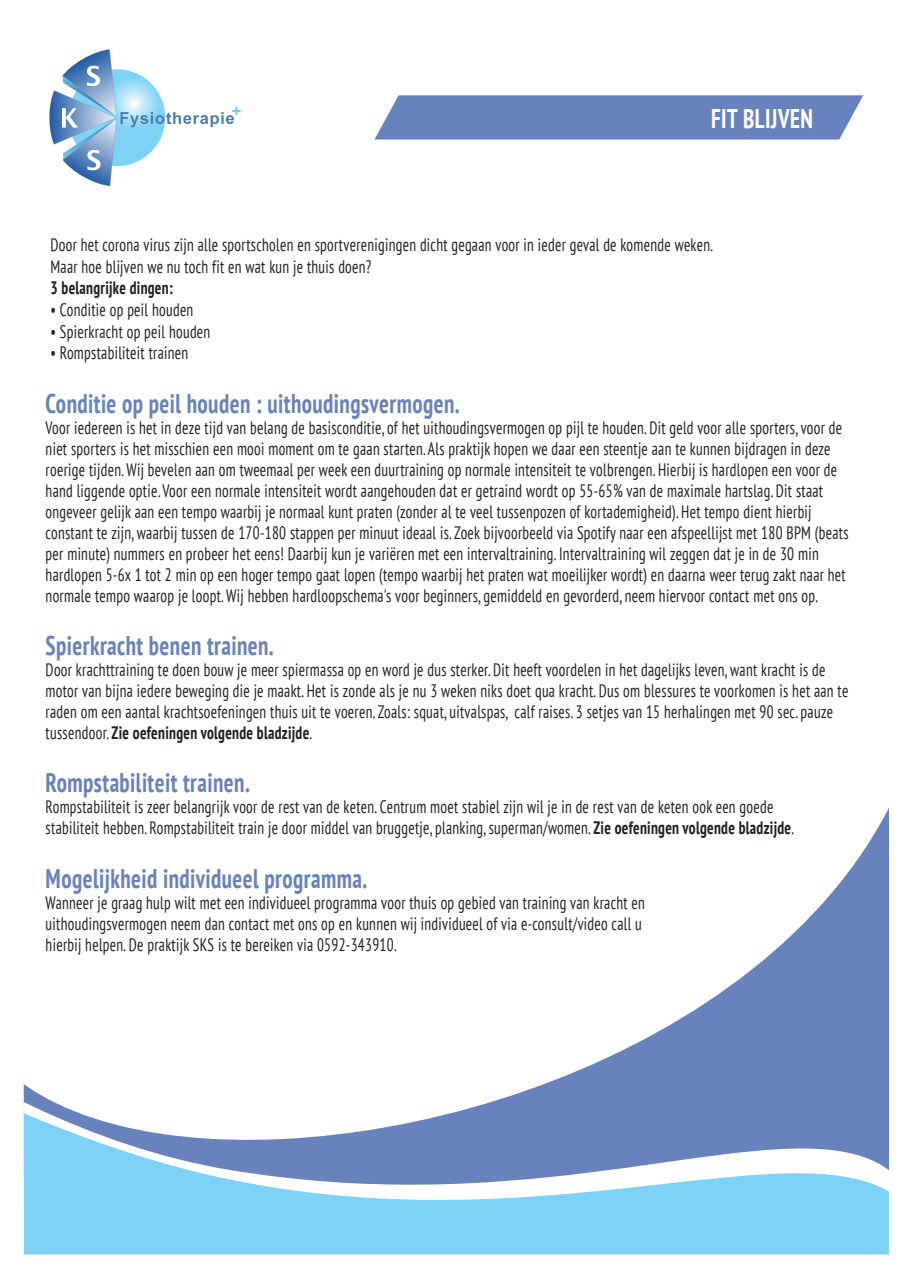
<style>
.page{position:relative;width:910px;height:1280px;background:#fff}
.page>*{position:absolute;margin:0;border:0;box-sizing:border-box;transform-origin:0 0}
.t1{font:700 condensed 27px "PT Sans";letter-spacing:.02em;color:#6882bd;scale:.85 1}
.t2{font:700 condensed 27px "PT Sans";letter-spacing:.02em;color:#fff;scale:.85 1}
.t3{font:condensed 18px/21px "PT Sans";letter-spacing:.02em;color:#231f20;scale:.85 1}
.t4{font:700 condensed 18px "PT Sans";letter-spacing:.02em;color:#231f20;scale:.85 1}
.s1{font-weight:700}
</style>
<div class="page">
<svg style="left:49px;top:49px;width:192px;height:137px"></svg>
<svg style="left:24px;top:808px;width:865px;height:447px"></svg>
<svg style="left:375px;top:95px;width:488px;height:44px;background:#7088c0"></svg>
<h1 class="t2" style="left:711px;top:101px;width:121px">FIT BLIJVEN</h1>
<p class="t3" style="left:51px;top:234px;width:781px;line-height:21.6px">Door het corona virus zijn alle sportscholen en sportverenigingen dicht gegaan voor in ieder geval de komende weken.<br>Maar hoe blijven we nu toch fit en wat kun je thuis doen?</p>
<p class="t4" style="left:51px;top:276px;width:145px">3 belangrijke dingen:</p>
<p class="t3" style="left:51px;top:299px;width:170px">• Conditie op peil houden</p>
<p class="t3" style="left:51px;top:320px;width:190px">• Spierkracht op peil houden</p>
<p class="t3" style="left:51px;top:342px;width:164px">• Rompstabiliteit trainen</p>
<h1 class="t1" style="left:46px;top:385px;width:488px">Conditie op peil houden : uithoudingsvermogen.</h1>
<p class="t3" style="left:46px;top:416px;width:946px">Voor iedereen is het in deze tijd van belang de basisconditie, of het uithoudingsvermogen op pijl te houden. Dit geld voor alle sporters, voor de niet sporters is het misschien een mooi moment om te gaan starten. Als praktijk hopen we daar een steentje aan te kunnen bijdragen in deze roerige tijden. Wij bevelen aan om tweemaal per week een duurtraining op normale intensiteit te volbrengen. Hierbij is hardlopen een voor de hand liggende optie. Voor een normale intensiteit wordt aangehouden dat er getraind wordt op 55-65% van de maximale hartslag. Dit staat ongeveer gelijk aan een tempo waarbij je normaal kunt praten (zonder al te veel tussenpozen of kortademigheid). Het tempo dient hierbij constant te zijn, waarbij tussen de 170-180 stappen per minuut ideaal is. Zoek bijvoorbeeld via Spotify naar een afspeellijst met 180 BPM (beats per minute) nummers en probeer het eens! Daarbij kun je variëren met een intervaltraining. Intervaltraining wil zeggen dat je in de 30 min hardlopen 5-6x 1 tot 2 min op een hoger tempo gaat lopen (tempo waarbij het praten wat moeilijker wordt) en daarna weer terug zakt naar het normale tempo waarop je loopt. Wij hebben hardloopschema's voor beginners, gemiddeld en gevorderd, neem hiervoor contact met ons op.</p>
<h1 class="t1" style="left:46px;top:627px;width:269px">Spierkracht benen trainen.</h1>
<p class="t3" style="left:46px;top:659px;width:946px">Door krachttraining te doen bouw je meer spiermassa op en word je dus sterker. Dit heeft voordelen in het dagelijks leven, want kracht is de motor van bijna iedere beweging die je maakt. Het is zonde als je nu 3 weken niks doet qua kracht. Dus om blessures te voorkomen is het aan te raden om een aantal krachtsoefeningen thuis uit te voeren. Zoals: squat, uitvalspas, calf raises. 3 setjes van 15 herhalingen met 90 sec. pauze tussendoor. <span class="s1">Zie oefeningen volgende bladzijde</span>.</p>
<h1 class="t1" style="left:46px;top:765px;width:241px">Rompstabiliteit trainen.</h1>
<p class="t3" style="left:46px;top:796px;width:882px">Rompstabiliteit is zeer belangrijk voor de rest van de keten. Centrum moet stabiel zijn wil je in de rest van de keten ook een goede stabiliteit hebben. Rompstabiliteit train je door middel van bruggetje, planking, superman/women. <span class="s1">Zie oefeningen volgende bladzijde</span>.</p>
<h1 class="t1" style="left:46px;top:860px;width:379px">Mogelijkheid individueel programma.</h1>
<p class="t3" style="left:46px;top:891px;width:707px">Wanneer je graag hulp wilt met een individueel programma voor thuis op gebied van training van kracht en uithoudingsvermogen neem dan contact met ons op en kunnen wij individueel of via e-consult/video call u hierbij helpen. De praktijk SKS is te bereiken via 0592-343910.</p>
</div>
